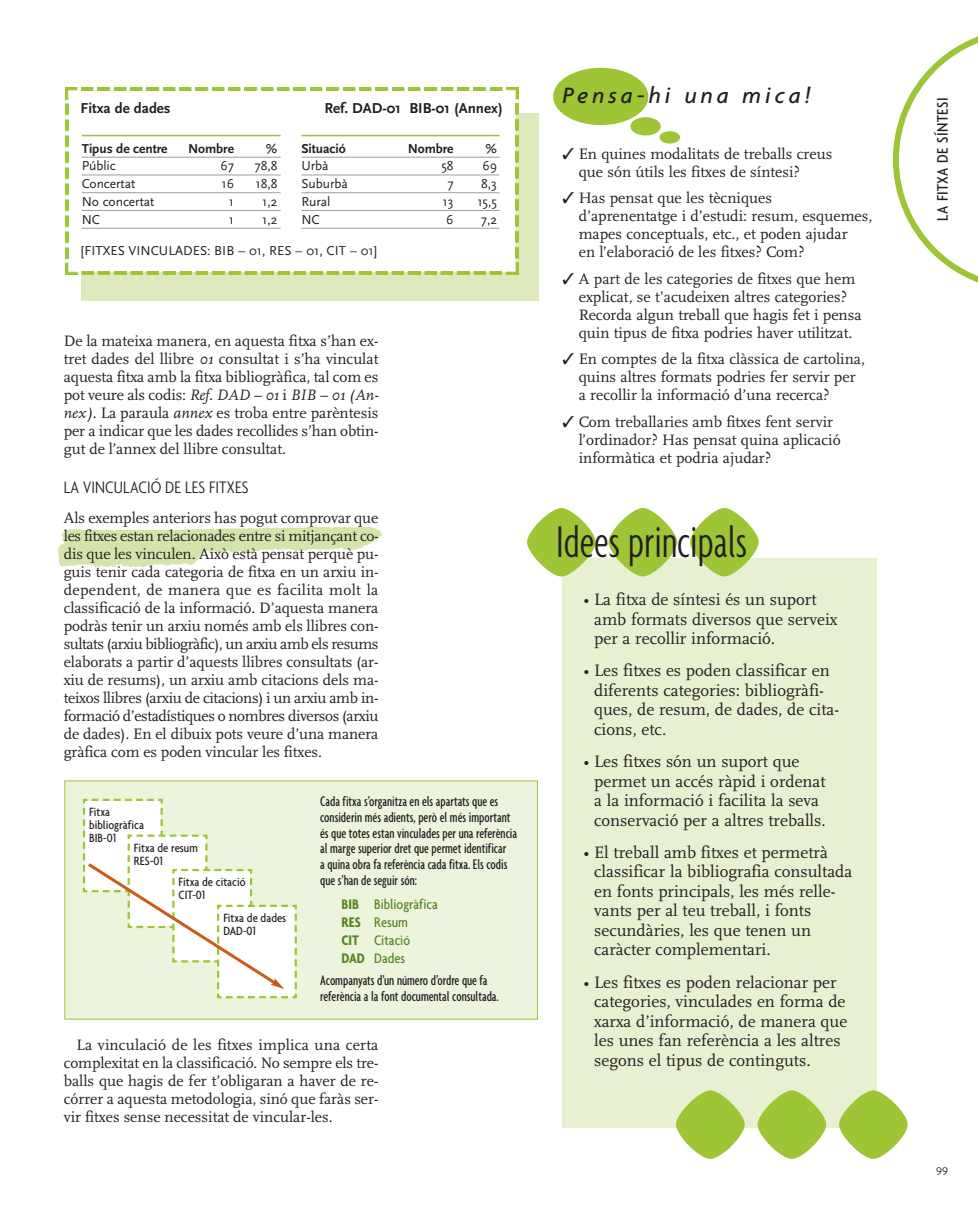
<style>
.page{position:relative;width:978px;height:1212px;background:#fff}
.page>*{position:absolute;margin:0;border:0;box-sizing:border-box;transform-origin:0 0}
.t1{font:300 extra-condensed 48px "Agenda";color:#231f20}
.t2{font:italic 500 24px "Agenda";letter-spacing:.165em;color:#231f20}
.t3{font:300 condensed 18px "Agenda";letter-spacing:.01em;color:#231f20}
.t4{font:17.25px/19.5px "Scala";color:#231f20}
.t5{font:500 condensed 16.5px "Agenda";letter-spacing:.03em;color:#231f20}
.t6{font:15.75px/18px "Scala";color:#231f20}
.t7{font:500 extra-condensed 15px/15.8px "Agenda";color:#231f20}
.t8{font:500 condensed 15px/18px "Agenda";color:#588527}
.t9{font:700 15px "Scala Sans";color:#231f20}
.t10{font:13.5px "Scala Sans";letter-spacing:-.005em;color:#231f20}
.t11{font:700 13.5px "Scala Sans";letter-spacing:-.005em;color:#231f20}
.t12{font:500 condensed 12.9px/12.9px "Agenda";color:#231f20}
.t13{font:300 12px "Agenda";color:#231f20}
.s1{font-style:italic}
.s2{font-weight:700}
</style>
<div class="page">
<img style="left:61px;top:527px;width:321px;height:26px">
<img style="left:57px;top:537px;width:152px;height:30px">
<div style="left:65px;top:781px;width:472px;height:238px;background:#edf4dd"></div>
<div style="left:562px;top:558px;width:315px;height:569px;background:#e8f0d2"></div>
<svg style="left:527px;top:508px;width:69px;height:68px;background:#aacc50"></svg>
<svg style="left:608px;top:508px;width:69px;height:68px;background:#aacc4f"></svg>
<svg style="left:690px;top:508px;width:69px;height:68px;background:#aacc4f"></svg>
<svg style="left:676px;top:1090px;width:69px;height:69px;background:#aacc50"></svg>
<svg style="left:757px;top:1090px;width:69px;height:69px;background:#aacc50"></svg>
<svg style="left:839px;top:1090px;width:69px;height:69px;background:#abcd52"></svg>
<svg style="left:893px;top:36px;width:85px;height:247px"></svg>
<div style="left:553px;top:68px;width:95px;height:57px;background:#9ec536;border-radius:50%"></div>
<div style="left:630px;top:117px;width:31px;height:18px;background:#9ec536;border-radius:50%"></div>
<div style="left:659px;top:131px;width:21px;height:13px;background:#9ec536;border-radius:50%"></div>
<div style="left:82px;top:113px;width:457px;height:188px;background:#dee9be"></div>
<div style="left:68px;top:90px;width:447px;height:182px;background:#fff"></div>
<img style="left:65px;top:87px;width:17px;height:12px">
<img style="left:82px;top:87px;width:421px;height:3px">
<img style="left:506px;top:87px;width:12px;height:17px">
<img style="left:515px;top:104px;width:3px;height:159px">
<img style="left:505px;top:263px;width:13px;height:12px">
<img style="left:77px;top:272px;width:425px;height:3px">
<img style="left:65px;top:258px;width:12px;height:17px">
<img style="left:65px;top:99px;width:3px;height:159px">
<hr style="left:82px;top:135px;width:199px;height:1px;background:#9ec536">
<hr style="left:82px;top:157px;width:199px;height:1px;background:#a79a98">
<hr style="left:82px;top:175px;width:199px;height:1px;background:#a79a98">
<hr style="left:82px;top:192px;width:199px;height:1px;background:#a79a98">
<hr style="left:82px;top:210px;width:199px;height:1px;background:#a79a98">
<hr style="left:82px;top:228px;width:199px;height:1px;background:#a79a98">
<hr style="left:301px;top:135px;width:198px;height:1px;background:#9ec536">
<hr style="left:301px;top:157px;width:198px;height:1px;background:#a79a98">
<hr style="left:301px;top:175px;width:198px;height:1px;background:#a79a98">
<hr style="left:301px;top:192px;width:198px;height:1px;background:#a79a98">
<hr style="left:301px;top:210px;width:198px;height:1px;background:#a79a98">
<hr style="left:301px;top:228px;width:198px;height:1px;background:#a79a98">
<svg style="left:82px;top:798px;width:215px;height:201px"></svg>
<p class="t9" style="left:81px;top:102px;width:92px">Fitxa de dades</p>
<p class="t9" style="left:324px;top:102px;width:180px">Ref. DAD-01 BIB-01 (Annex)</p>
<p class="t11" style="left:82px;top:143px;width:87px">Tipus de centre</p>
<p class="t11" style="left:188px;top:143px;width:47px">Nombre</p>
<p class="t11" style="left:266px;top:143px;width:13px">%</p>
<p class="t10" style="left:82px;top:160px;width:36px">Públic</p>
<p class="t10" style="left:220px;top:160px;width:15px">67</p>
<p class="t10" style="left:254px;top:160px;width:24px">78,8</p>
<p class="t10" style="left:82px;top:178px;width:55px">Concertat</p>
<p class="t10" style="left:221px;top:178px;width:14px">16</p>
<p class="t10" style="left:255px;top:178px;width:23px">18,8</p>
<p class="t10" style="left:82px;top:195px;width:74px">No concertat</p>
<p class="t10" style="left:229px;top:195px;width:7px">1</p>
<p class="t10" style="left:262px;top:195px;width:17px">1,2</p>
<p class="t10" style="left:82px;top:213px;width:20px">NC</p>
<p class="t10" style="left:229px;top:213px;width:7px">1</p>
<p class="t10" style="left:262px;top:213px;width:17px">1,2</p>
<p class="t11" style="left:301px;top:143px;width:46px">Situació</p>
<p class="t11" style="left:408px;top:143px;width:47px">Nombre</p>
<p class="t11" style="left:486px;top:143px;width:13px">%</p>
<p class="t10" style="left:301px;top:160px;width:29px">Urbà</p>
<p class="t10" style="left:441px;top:160px;width:14px">58</p>
<p class="t10" style="left:482px;top:160px;width:16px">69</p>
<p class="t10" style="left:301px;top:178px;width:48px">Suburbà</p>
<p class="t10" style="left:447px;top:178px;width:8px">7</p>
<p class="t10" style="left:481px;top:178px;width:17px">8,3</p>
<p class="t10" style="left:301px;top:195px;width:31px">Rural</p>
<p class="t10" style="left:443px;top:195px;width:12px">13</p>
<p class="t10" style="left:477px;top:195px;width:21px">15,5</p>
<p class="t10" style="left:301px;top:213px;width:20px">NC</p>
<p class="t10" style="left:446px;top:213px;width:9px">6</p>
<p class="t10" style="left:481px;top:213px;width:18px">7,2</p>
<p class="t10" style="left:81px;top:245px;width:298px">[FITXES VINCULADES: BIB – 01, RES – 01, CIT – 01]</p>
<p class="t6" style="left:64px;top:333px;width:316px;text-align:justify">De la mateixa manera, en aquesta fitxa s’han ex&shy;tret dades del llibre <span class="s1">01</span> consultat i s’ha vinculat aquesta fitxa amb la fitxa bibliogràfica, tal com es pot veure als codis: <span class="s1">Ref. DAD – 01</span> i <span class="s1">BIB – 01 (An&shy;nex)</span>. La paraula <span class="s1">annex</span> es troba entre parèntesis per a indicar que les dades recollides s’han obtin&shy;gut de l’annex del llibre consultat.</p>
<p class="t3" style="left:64px;top:480px;width:186px">LA VINCULACIÓ DE LES FITXES</p>
<p class="t6" style="left:64px;top:510px;width:316px;text-align:justify">Als exemples anteriors has pogut comprovar que les fitxes estan relacionades entre si mitjançant co&shy;dis que les vinculen. Això està pensat perquè pu&shy;guis tenir cada categoria de fitxa en un arxiu in&shy;dependent, de manera que es facilita molt la classificació de la informació. D’aquesta manera podràs tenir un arxiu només amb els llibres con&shy;sultats (arxiu bibliogràfic), un arxiu amb els resums elaborats a partir d’aquests llibres consultats (ar&shy;xiu de resums), un arxiu amb citacions dels ma&shy;teixos llibres (arxiu de citacions) i un arxiu amb in&shy;formació d’estadístiques o nombres diversos (arxiu de dades). En el dibuix pots veure d’una manera gràfica com es poden vincular les fitxes.</p>
<p class="t12" style="left:89px;top:807px;width:56px">Fitxa bibliogràfica<br>BIB-01</p>
<p class="t12" style="left:134px;top:842px;width:65px">Fitxa de resum<br>RES-01</p>
<p class="t12" style="left:179px;top:877px;width:68px">Fitxa de citació<br>CIT-01</p>
<p class="t12" style="left:223px;top:913px;width:64px">Fitxa de dades<br>DAD-01</p>
<p class="t7" style="left:320px;top:794px;width:198px">Cada fitxa s’organitza en els apartats que es considerin més adients, però el més important és que totes estan vinculades per una referència al marge superior dret que permet identificar<br>a quina obra fa referència cada fitxa. Els codis que s’han de seguir són:</p>
<p class="t8" style="left:341px;top:897px;width:98px"><span class="s2">BIB</span> Bibliogràfica<br><span class="s2">RES</span> Resum<br><span class="s2">CIT</span> Citació<br><span class="s2">DAD</span> Dades</p>
<p class="t7" style="left:320px;top:974px;width:180px">Acompanyats d’un número d’ordre que fa referència a la font documental consultada.</p>
<p class="t6" style="left:64px;top:1036px;width:316px;text-align:justify;text-indent:13px">La vinculació de les fitxes implica una certa complexitat en la classificació. No sempre els tre&shy;balls que hagis de fer t’obligaran a haver de re&shy;córrer a aquesta metodologia, sinó que faràs ser&shy;vir fitxes sense necessitat de vincular-les.</p>
<p class="t2" style="left:563px;top:86px;width:250px">Pensa-hi una mica!</p>
<p class="t6" style="left:579px;top:146px;width:255px;text-indent:-16px">✓ En quines modalitats de treballs creus que són útils les fitxes de síntesi?</p>
<p class="t6" style="left:579px;top:190px;width:295px;text-indent:-16px">✓ Has pensat que les tècniques d’aprenentatge i d’estudi: resum, esquemes, mapes conceptuals, etc., et poden ajudar<br>en l’elaboració de les fitxes? Com?</p>
<p class="t6" style="left:579px;top:271px;width:284px;text-indent:-16px">✓ A part de les categories de fitxes que hem explicat, se t’acudeixen altres categories?<br>Recorda algun treball que hagis fet i pensa quin tipus de fitxa podries haver utilitzat.</p>
<p class="t6" style="left:579px;top:351px;width:288px;text-indent:-16px">✓ En comptes de la fitxa clàssica de cartolina, quins altres formats podries fer servir per a recollir la informació d’una recerca?</p>
<p class="t6" style="left:579px;top:414px;width:263px;text-indent:-16px">✓ Com treballaries amb fitxes fent servir l’ordinador? Has pensat quina aplicació informàtica et podria ajudar?</p>
<p class="t1" style="left:556px;top:524px;width:193px">Idees principals</p>
<p class="t4" style="left:594px;top:591px;width:245px;text-indent:-11px">• La fitxa de síntesi és un suport amb formats diversos que serveix per a recollir informació.</p>
<p class="t4" style="left:594px;top:662px;width:247px;text-indent:-11px">• Les fitxes es poden classificar en diferents categories: bibliogràfi&shy;ques, de resum, de dades, de cita&shy;cions, etc.</p>
<p class="t4" style="left:594px;top:753px;width:233px;text-indent:-11px">• Les fitxes són un suport que permet un accés ràpid i ordenat a la informació i facilita la seva conservació per a altres treballs.</p>
<p class="t4" style="left:594px;top:843px;width:260px;text-indent:-11px">• El treball amb fitxes et permetrà classificar la bibliografia consultada en fonts principals, les més relle&shy;vants per al teu treball, i fonts secundàries, les que tenen un caràcter complementari.</p>
<p class="t4" style="left:594px;top:973px;width:255px;text-indent:-11px">• Les fitxes es poden relacionar per categories, vinculades en forma de xarxa d’informació, de manera que les unes fan referència a les altres segons el tipus de continguts.</p>
<p class="t5" style="left:936px;top:221px;width:125px;rotate:-90deg">LA FITXA DE SÍNTESI</p>
<p class="t13" style="left:936px;top:1166px;width:13px">99</p>
</div>
